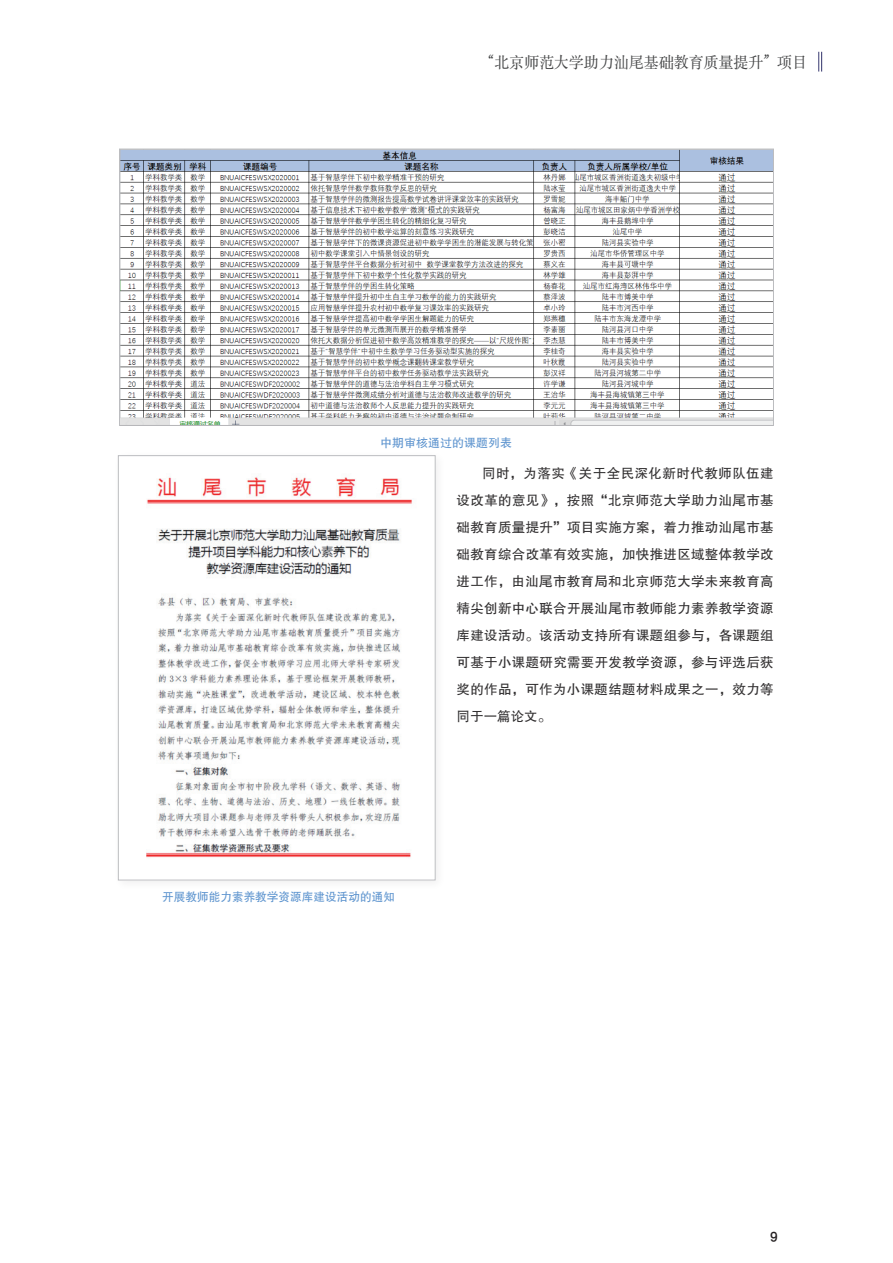
<style>
.page{position:relative;width:893px;height:1263px;background:#fff}
.page>*{position:absolute;margin:0;border:0;box-sizing:border-box;transform-origin:0 0}
.t1{font:15.75px "ST Songti SC Regular";color:#444546;scale:.95 1}
.t2{font:13.5px/27px "FZHTJW GB1 0";letter-spacing:.025em;color:#312f30;text-align:justify}
.t3{font:12px "FZHTJW GB1 0";color:#5f95cf}
.t4{font:12px "FZLTZHK GBK1 0";color:#231f20;scale:.95 1}
</style>
<div class="page">
<svg style="left:818px;top:52px;width:4px;height:20px"></svg>
<img style="left:121px;top:151px;width:651px;height:273px">
<div style="left:119px;top:149px;width:655px;height:277px;border:1px solid #bcbdc0"></div>
<div style="left:113px;top:450px;width:334px;height:441px;background:#231f20;opacity:.07"></div>
<img style="left:120px;top:457px;width:313px;height:421px">
<div style="left:118px;top:455px;width:317px;height:425px;border:1px solid #bcbdc0"></div>
<p class="t1" style="left:488px;top:52px;width:337px">“北京师范大学助力汕尾基础教育质量提升” 项目</p>
<p class="t3" style="left:380px;top:436px;width:133px">中期审核通过的课题列表</p>
<p class="t2" style="left:457px;top:460px;width:319px;text-indent:26px">同时，为落实《关于全民深化新时代教师队伍建设改革的意见》，按照“北京师范大学助力汕尾市基础教育质量提升”项目实施方案，着力推动汕尾市基础教育综合改革有效实施，加快推进区域整体教学改进工作，由汕尾市教育局和北京师范大学未来教育高精尖创新中心联合开展汕尾市教师能力素养教学资源库建设活动。该活动支持所有课题组参与，各课题组可基于小课题研究需要开发教学资源，参与评选后获奖的作品，可作为小课题结题材料成果之一，效力等同于一篇论文。</p>
<p class="t3" style="left:162px;top:890px;width:234px">开展教师能力素养教学资源库建设活动的通知</p>
<p class="t4" style="left:770px;top:1230px;width:10px">9</p>
</div>
